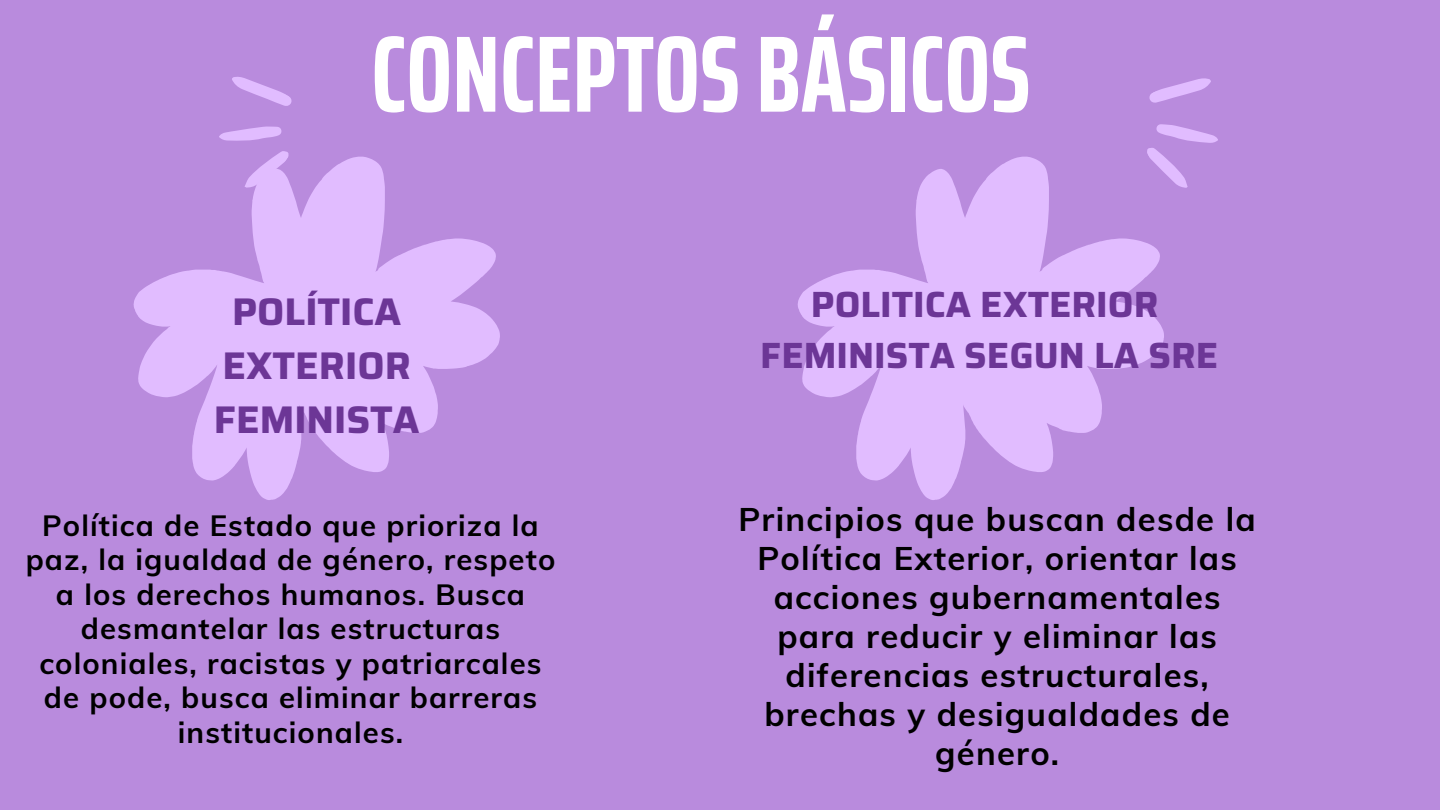
<style>
.page{position:relative;width:1440px;height:810px;background:#b98bdd}
.page>*{position:absolute;margin:0;border:0;box-sizing:border-box;transform-origin:0 0}
.t1{font:700 extra-condensed 108.6px "Saira";color:#fff}
.t2{font:700 38.6px/54px "Saira";color:#6c3696;text-align:center}
.t3{font:700 36.5px "Saira";color:#6c3696}
.t4{font:700 32.8px/39px "Muli";letter-spacing:.04em;color:#000;text-align:center}
.t5{font:700 29.3px/34.5px "Muli";letter-spacing:.04em;color:#000;text-align:center}
</style>
<div class="page">
<svg style="left:133px;top:157px;width:367px;height:343px;fill:#e1bcff"></svg>
<svg style="left:798px;top:157px;width:366px;height:343px;fill:#e1bcff"></svg>
<svg style="left:186px;top:77px;width:131px;height:121px"></svg>
<svg style="left:1123px;top:78px;width:95px;height:119px"></svg>
<p class="t1" style="left:371px;top:-12px;width:661px">CONCEPTOS BÁSICOS</p>
<p class="t2" style="left:214px;top:285px;width:207px">POLÍTICA<br>EXTERIOR<br>FEMINISTA</p>
<p class="t3" style="left:811px;top:276px;width:349px">POLITICA EXTERIOR</p>
<p class="t3" style="left:760px;top:327px;width:460px">FEMINISTA SEGUN LA SRE</p>
<p class="t5" style="left:26px;top:507px;width:531px">Política de Estado que prioriza la paz, la igualdad de género, respeto a los derechos humanos. Busca desmantelar las estructuras coloniales, racistas y patriarcales de pode, busca eliminar barreras institucionales.</p>
<p class="t4" style="left:739px;top:499px;width:519px">Principios que buscan desde la<br>Política Exterior, orientar las acciones gubernamentales para reducir y eliminar las diferencias estructurales, brechas y desigualdades de género.</p>
</div>
